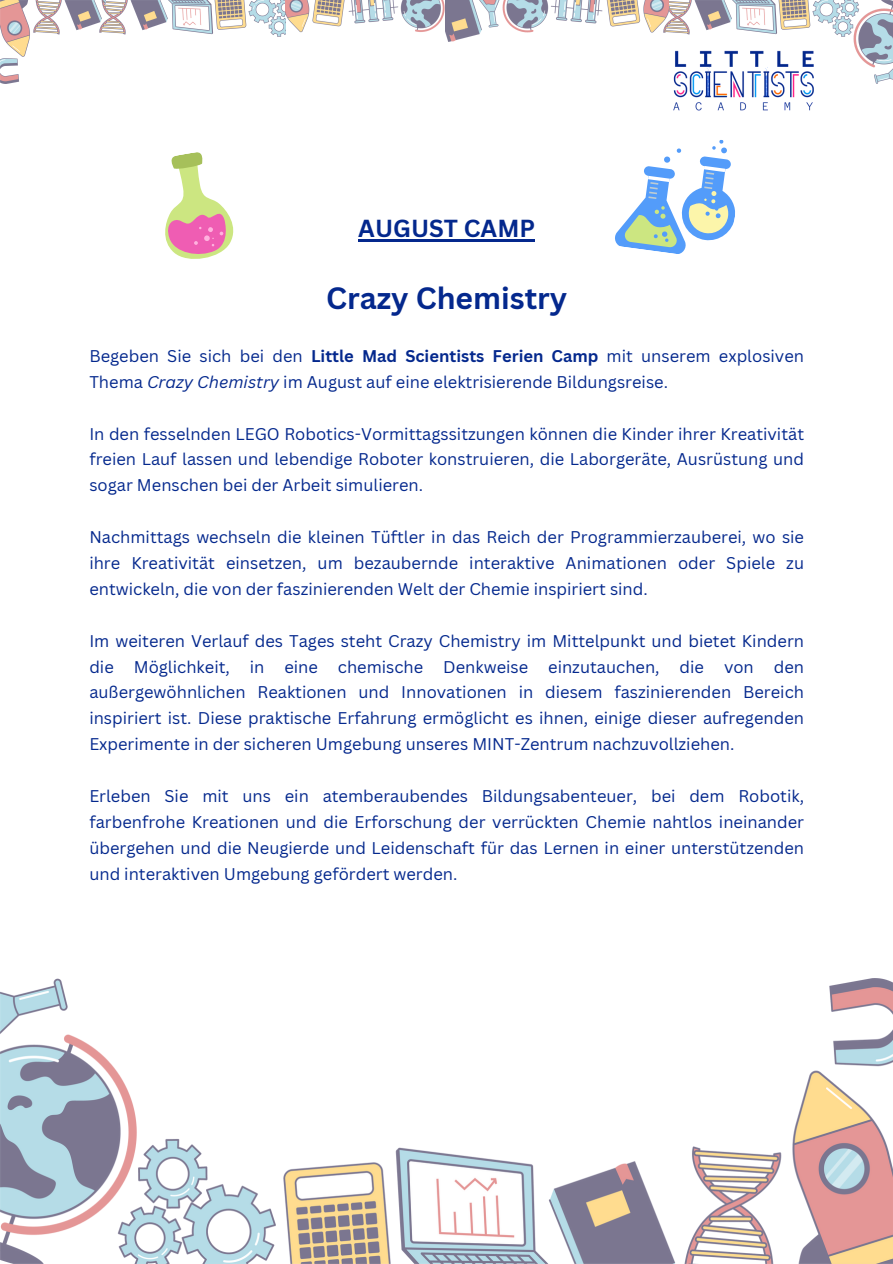
<style>
.page{position:relative;width:893px;height:1264px;background:#fff}
.page>*{position:absolute;margin:0;border:0;box-sizing:border-box;transform-origin:0 0}
.t1{font:700 30px "Canva Sans";color:#04288d}
.t2{font:700 24px "Canva Sans";color:#04288d}
.t3{font:16.5px/25.8px "Canva Sans";color:#04288d;text-align:justify}
.s1{font-weight:700}
.s2{font-style:italic}
</style>
<div class="page">
<img style="left:0;top:978px;width:892px;height:285px">
<img style="left:668px;top:0;width:224px;height:84px">
<img style="left:105px;top:0;width:180px;height:36px">
<img style="left:0;top:0;width:105px;height:84px">
<img style="left:285px;top:0;width:383px;height:42px">
<hr style="left:358px;top:239px;width:177px;height:2px;background:#04288d">
<svg style="left:615px;top:140px;width:120px;height:114px"></svg>
<svg style="left:165px;top:152px;width:69px;height:107px"></svg>
<img style="left:668px;top:42px;width:157px;height:69px">
<h2 class="t2" style="left:358px;top:211px;width:178px">AUGUST CAMP</h2>
<h1 class="t1" style="left:326px;top:277px;width:243px">Crazy Chemistry</h1>
<p class="t3" style="left:89px;top:342px;width:716px">Begeben Sie sich bei den <span class="s1">Little Mad Scientists Ferien Camp</span> mit unserem explosiven<br>Thema <span class="s2">Crazy Chemistry</span> im August auf eine elektrisierende Bildungsreise.</p>
<p class="t3" style="left:89px;top:420px;width:716px">In den fesselnden LEGO Robotics-Vormittagssitzungen können die Kinder ihrer Kreativität freien Lauf lassen und lebendige Roboter konstruieren, die Laborgeräte, Ausrüstung und sogar Menschen bei der Arbeit simulieren.</p>
<p class="t3" style="left:89px;top:524px;width:716px">Nachmittags wechseln die kleinen Tüftler in das Reich der Programmierzauberei, wo sie ihre Kreativität einsetzen, um bezaubernde interaktive Animationen oder Spiele zu entwickeln, die von der faszinierenden Welt der Chemie inspiriert sind.</p>
<p class="t3" style="left:89px;top:627px;width:716px">Im weiteren Verlauf des Tages steht Crazy Chemistry im Mittelpunkt und bietet Kindern die Möglichkeit, in eine chemische Denkweise einzutauchen, die von den außergewöhnlichen Reaktionen und Innovationen in diesem faszinierenden Bereich inspiriert ist. Diese praktische Erfahrung ermöglicht es ihnen, einige dieser aufregenden Experimente in der sicheren Umgebung unseres MINT-Zentrum nachzuvollziehen.</p>
<p class="t3" style="left:89px;top:782px;width:716px">Erleben Sie mit uns ein atemberaubendes Bildungsabenteuer, bei dem Robotik, farbenfrohe Kreationen und die Erforschung der verrückten Chemie nahtlos ineinander übergehen und die Neugierde und Leidenschaft für das Lernen in einer unterstützenden und interaktiven Umgebung gefördert werden.</p>
</div>
